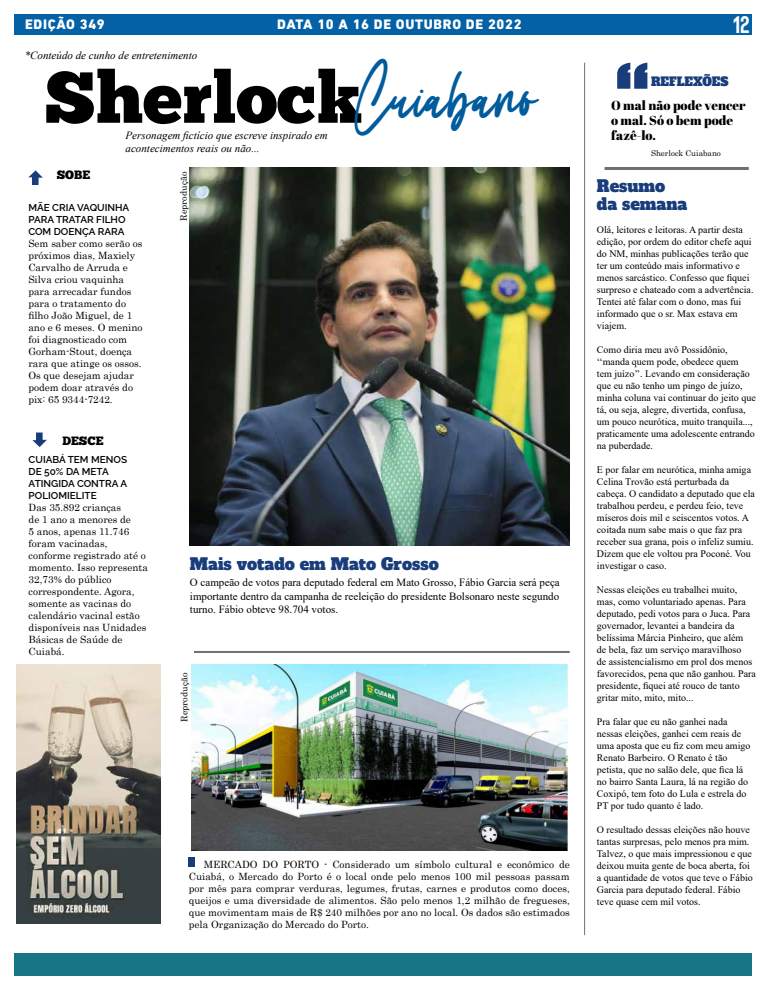
<style>
.page{position:relative;width:780px;height:993px;background:#fff}
.page>*{position:absolute;margin:0;border:0;box-sizing:border-box;transform-origin:0 0}
.t1{font:72px "Chunk Five Ex";color:#000}
.t2{font:700 24px "Bison";color:#fff}
.t3{font:16px/18px "Alfa Slab One";color:#193d7b}
.t4{font:800 14px "DIN Next LT Pro";letter-spacing:.05em;color:#fff}
.t5{font:13px/15px "Abril Fatface";color:#000}
.t6{font:12px "Chunk Five Ex";color:#000}
.t7{font:12px "Alfa Slab One";color:#193d7b}
.t8{font:11px/13px "Times New Roman";color:#000;text-align:justify}
.t9{font:italic 11px/13.2px "Times New Roman";color:#000}
.t10{font:10px/12px "Times New Roman";color:#000}
.t11{font:10px/12px "Century";color:#000}
.t12{font:100 10px/12px "Raleway";color:#000}
.t13{font:9px "Century";color:#000}
.t14{font:8px "Century";color:#000}
.s1{font-family:"Carolina Signature";font-size:36px;color:#005c9c}
</style>
<div class="page">
<img style="left:191px;top:664px;width:377px;height:185px">
<div style="left:14px;top:14px;width:737px;height:21px;background:#0561a6"></div>
<hr style="left:584px;top:63px;width:1px;height:871px;background:#707070">
<div style="left:14px;top:952px;width:737px;height:23px;background:#187586"></div>
<hr style="left:194px;top:650px;width:375px;height:2px;background:#707070">
<svg style="left:28px;top:170px;width:15px;height:15px"></svg>
<svg style="left:32px;top:432px;width:15px;height:15px"></svg>
<svg style="left:617px;top:63px;width:30px;height:26px"></svg>
<hr style="left:604px;top:167px;width:144px;height:3px;background:#707070">
<div style="left:188px;top:856px;width:6px;height:10px;background:#193d7b"></div>
<img style="left:16px;top:664px;width:144px;height:259px">
<img style="left:189px;top:167px;width:380px;height:378px">
<h3 class="t4" style="left:25px;top:16px;width:81px">EDIÇÃO 349</h3>
<h3 class="t4" style="left:277px;top:16px;width:246px">DATA 10 A 16 DE OUTUBRO DE 2022</h3>
<h2 class="t2" style="left:733px;top:12px;width:18px">12</h2>
<p class="t9" style="left:25px;top:48px;width:174px">*Conteúdo de cunho de entretenimento</p>
<h1 class="t1" style="left:45px;top:43px;width:494px">Sherlock<span class="s1">Cuiabano</span></h1>
<p class="t9" style="left:125px;top:129px;width:204px">Personagem fictício que escreve inspirado em acontecimentos reais ou não...</p>
<p class="t6" style="left:57px;top:166px;width:35px">SOBE</p>
<p class="t12" style="left:28px;top:200px;width:102px">MÃE CRIA VAQUINHA<br>PARA TRATAR FILHO<br>COM DOENÇA RARA</p>
<p class="t11" style="left:28px;top:237px;width:116px">Sem saber como serão os próximos dias, Maxiely<br>Carvalho de Arruda e<br>Silva criou vaquinha para arrecadar fundos para o tratamento do filho João Miguel, de 1 ano e 6 meses. O menino foi diagnosticado com<br>Gorham-Stout, doença rara que atinge os ossos.<br>Os que desejam ajudar podem doar através do pix: 65 9344-7242.</p>
<p class="t6" style="left:62px;top:431px;width:43px">DESCE</p>
<p class="t12" style="left:29px;top:452px;width:100px">CUIABÁ TEM MENOS<br>DE 50% DA META<br>ATINGIDA CONTRA A<br>POLIOMIELITE</p>
<p class="t11" style="left:29px;top:500px;width:121px">Das 35.892 crianças<br>de 1 ano a menores de<br>5 anos, apenas 11.746 foram vacinadas, conforme registrado até o momento. Isso representa<br>32,73% do público correspondente. Agora, somente as vacinas do calendário vacinal estão disponíveis nas Unidades<br>Básicas de Saúde de<br>Cuiabá.</p>
<p class="t13" style="left:176px;top:221px;width:50px;rotate:-90deg">Reprodução</p>
<h3 class="t3" style="left:190px;top:553px;width:250px">Mais votado em Mato Grosso</h3>
<p class="t8" style="left:190px;top:575px;width:371px">O campeão de votos para deputado federal em Mato Grosso, Fábio Garcia será peça importante dentro da campanha de reeleição do presidente Bolsonaro neste segundo turno. Fábio obteve 98.704 votos.</p>
<p class="t13" style="left:176px;top:721px;width:50px;rotate:-90deg">Reprodução</p>
<p class="t11" style="left:189px;top:856px;width:382px;text-align:justify;text-indent:15px">MERCADO DO PORTO - Considerado um símbolo cultural e econômico de Cuiabá, o Mercado do Porto é o local onde pelo menos 100 mil pessoas passam por mês para comprar verduras, legumes, frutas, carnes e produtos como doces, queijos e uma diversidade de alimentos. São pelo menos 1,2 milhão de fregueses, que movimentam mais de R$ 240 milhões por ano no local. Os dados são estimados pela Organização do Mercado do Porto.</p>
<p class="t7" style="left:651px;top:71px;width:79px">REFLEXÕES</p>
<h3 class="t5" style="left:611px;top:97px;width:136px">O mal não pode vencer o mal. Só o bem pode fazê-lo.</h3>
<p class="t14" style="left:651px;top:146px;width:71px">Sherlock Cuiabano</p>
<h3 class="t3" style="left:597px;top:176px;width:92px">Resumo da semana</h3>
<p class="t10" style="left:597px;top:223px;width:158px">Olá, leitores e leitoras. A partir desta edição, por ordem do editor chefe aqui do NM, minhas publicações terão que ter um conteúdo mais informativo e menos sarcástico. Confesso que fiquei surpreso e chateado com a advertência.<br>Tentei até falar com o dono, mas fui informado que o sr. Max estava em viajem.</p>
<p class="t10" style="left:597px;top:343px;width:160px">Como diria meu avô Possidônio, ‘‘manda quem pode, obedece quem tem juízo’’. Levando em consideração que eu não tenho um pingo de juízo, minha coluna vai continuar do jeito que tá, ou seja, alegre, divertida, confusa, um pouco neurótica, muito tranquila..., praticamente uma adolescente entrando na puberdade.</p>
<p class="t10" style="left:597px;top:463px;width:159px">E por falar em neurótica, minha amiga Celina Trovão está perturbada da cabeça. O candidato a deputado que ela trabalhou perdeu, e perdeu feio, teve míseros dois mil e seiscentos votos. A coitada num sabe mais o que faz pra receber sua grana, pois o infeliz sumiu.<br>Dizem que ele voltou pra Poconé. Vou investigar o caso.</p>
<p class="t10" style="left:597px;top:583px;width:161px">Nessas eleições eu trabalhei muito, mas, como voluntariado apenas. Para deputado, pedi votos para o Juca. Para governador, levantei a bandeira da belíssima Márcia Pinheiro, que além<br>de bela, faz um serviço maravilhoso<br>de assistencialismo em prol dos menos favorecidos, pena que não ganhou. Para presidente, fiquei até rouco de tanto gritar mito, mito, mito...</p>
<p class="t10" style="left:597px;top:715px;width:155px">Pra falar que eu não ganhei nada nessas eleições, ganhei cem reais de uma aposta que eu fiz com meu amigo Renato Barbeiro. O Renato é tão petista, que no salão dele, que fica lá no bairro Santa Laura, lá na região do Coxipó, tem foto do Lula e estrela do PT por tudo quanto é lado.</p>
<p class="t10" style="left:597px;top:823px;width:157px">O resultado dessas eleições não houve tantas surpresas, pelo menos pra mim.<br>Talvez, o que mais impressionou e que deixou muita gente de boca aberta, foi a quantidade de votos que teve o Fábio Garcia para deputado federal. Fábio teve quase cem mil votos.</p>
</div>
